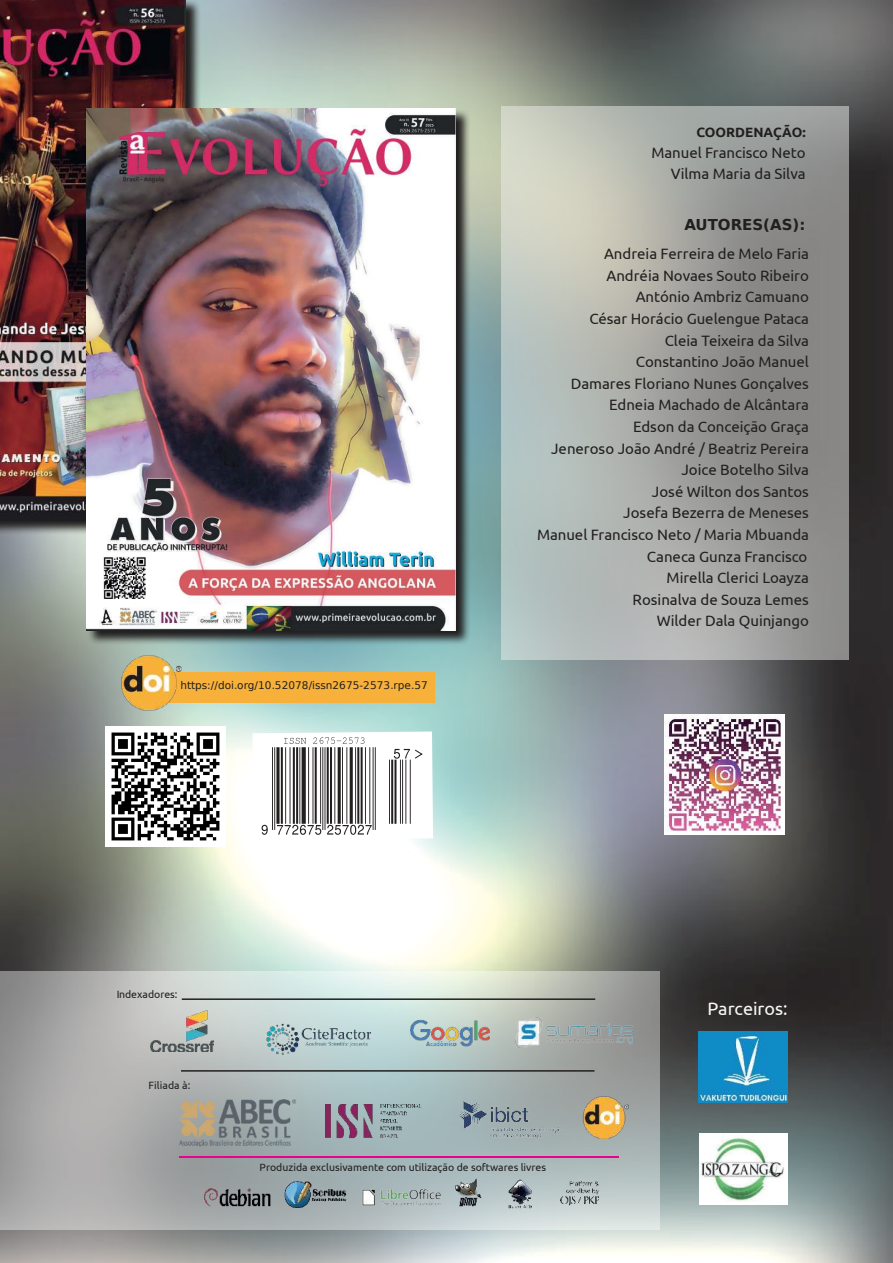
<style>
.page{position:relative;width:893px;height:1263px;background:#fff}
.page>*{position:absolute;margin:0;border:0;box-sizing:border-box;transform-origin:0 0}
.t1{font:18px "Ubuntu";color:#f8f8f8}
.t2{font:15px/21.6px "Ubuntu";color:#221f1f;text-align:right}
.t3{font:700 15px "DejaVu Sans";color:#221f1f}
.t4{font:700 13.5px "Ubuntu";color:#221f1f}
.t5{font:10.5px "Ubuntu";color:#221f1f}
.t6{font:10.5px "DejaVu Sans";letter-spacing:.005em;color:#221f1f}
</style>
<div class="page">
<img style="left:0;top:0;width:893px;height:1263px">
<svg style="left:252px;top:731px;width:181px;height:109px"></svg>
<svg style="left:0;top:0;width:206px;height:535px;background:#717b79"></svg>
<img style="left:0;top:0;width:186px;height:520px">
<div style="left:501px;top:106px;width:348px;height:554px;background:#edeeeb;opacity:.5"></div>
<div style="left:164px;top:672px;width:270px;height:30px;background:#f7b039"></div>
<img style="left:121px;top:656px;width:60px;height:55px">
<img style="left:106px;top:726px;width:120px;height:120px">
<svg style="left:87px;top:109px;width:391px;height:537px;background:#637876"></svg>
<img style="left:87px;top:109px;width:369px;height:522px">
<div style="left:0;top:971px;width:660px;height:259px;background:#fff;opacity:.4"></div>
<img style="left:698px;top:1031px;width:89px;height:72px">
<img style="left:699px;top:1133px;width:89px;height:72px">
<img style="left:178px;top:1097px;width:119px;height:50px">
<img style="left:325px;top:1101px;width:105px;height:38px">
<img style="left:457px;top:1101px;width:104px;height:37px">
<img style="left:582px;top:1097px;width:47px;height:42px">
<img style="left:266px;top:1007px;width:104px;height:63px">
<img style="left:411px;top:1018px;width:79px;height:31px">
<img style="left:151px;top:1011px;width:62px;height:40px">
<hr style="left:182px;top:998px;width:413px;height:2px;background:#221f1f">
<hr style="left:181px;top:1070px;width:413px;height:2px;background:#221f1f">
<img style="left:515px;top:1018px;width:118px;height:30px">
<img style="left:560px;top:1181px;width:38px;height:25px">
<img style="left:187px;top:1183px;width:93px;height:26px">
<img style="left:280px;top:1179px;width:68px;height:33px">
<img style="left:356px;top:1182px;width:90px;height:29px">
<img style="left:505px;top:1180px;width:29px;height:29px">
<img style="left:453px;top:1179px;width:28px;height:28px">
<hr style="left:179px;top:1156px;width:440px;height:1px;background:#ec008b">
<img style="left:665px;top:714px;width:120px;height:120px">
<p class="t4" style="left:697px;top:124px;width:111px">COORDENAÇÃO:</p>
<p class="t2" style="left:651px;top:142px;width:156px;line-height:20.7px">Manuel Francisco Neto<br>Vilma Maria da Silva</p>
<p class="t3" style="left:684px;top:212px;width:122px">AUTORES(AS):</p>
<p class="t6" style="left:181px;top:676px;width:249px">https://doi.org/10.52078/issn2675-2573.rpe.57</p>
<p class="t2" style="left:537px;top:243px;width:273px">Andreia Ferreira de Melo Faria<br>Andréia Novaes Souto Ribeiro<br>António Ambriz Camuano<br>César Horácio Guelengue Pataca<br>Cleia Teixeira da Silva<br>Constantino João Manuel<br>Damares Floriano Nunes Gonçalves<br>Edneia Machado de Alcântara<br>Edson da Conceição Graça<br>Jeneroso João André / Beatriz Pereira<br>Joice Botelho Silva<br>José Wilton dos Santos<br>Josefa Bezerra de Meneses<br>Manuel Francisco Neto / Maria Mbuanda<br>Caneca Gunza Francisco<br>Mirella Clerici Loayza<br>Rosinalva de Souza Lemes<br>Wilder Dala Quinjango</p>
<p class="t5" style="left:116px;top:988px;width:63px">Indexadores:</p>
<p class="t5" style="left:149px;top:1078px;width:43px">Filiada à:</p>
<p class="t1" style="left:708px;top:998px;width:82px">Parceiros:</p>
<p class="t5" style="left:260px;top:1161px;width:288px">Produzida exclusivamente com utilização de softwares livres</p>
</div>
